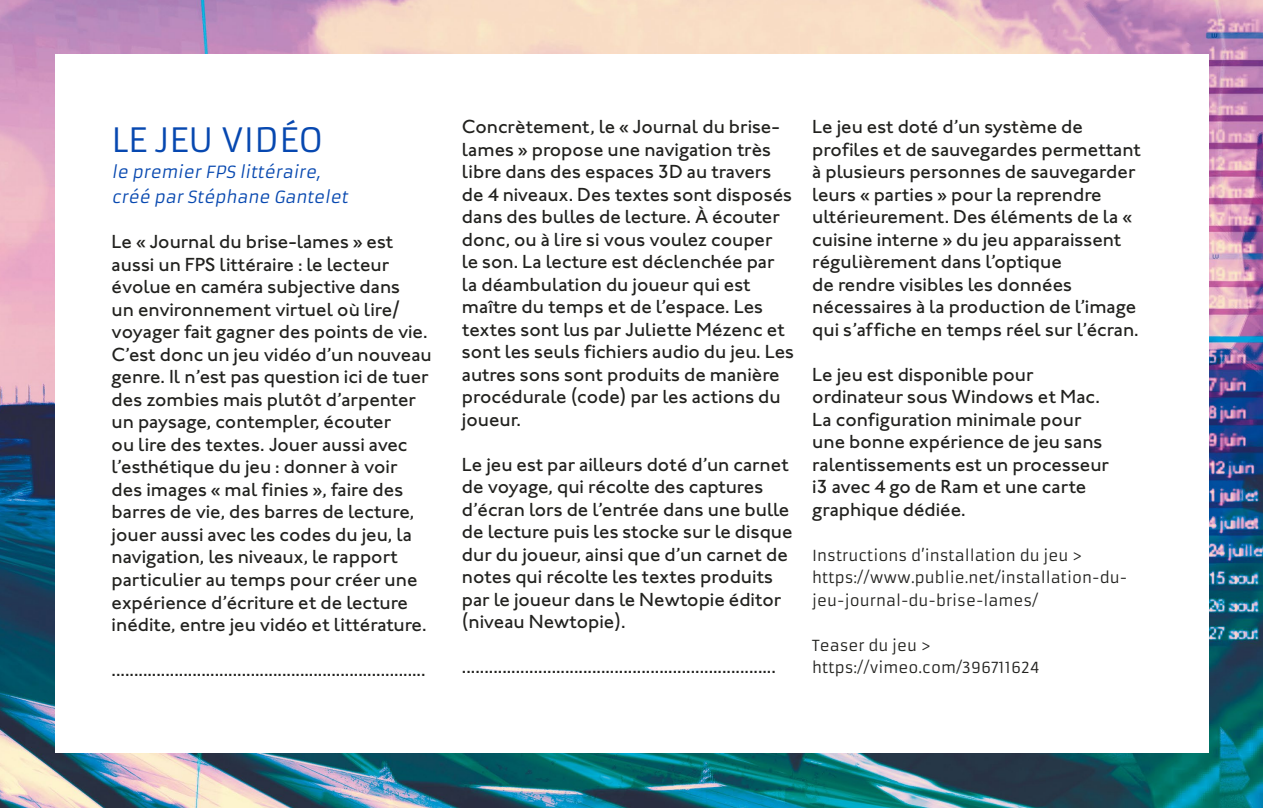
<style>
.page{position:relative;width:1263px;height:808px;background:#fff}
.page>*{position:absolute;margin:0;border:0;box-sizing:border-box;transform-origin:0 0}
.t1{font:33px "Armata";color:#0748b0}
.t2{font:500 19.5px/22.5px "Johnston ITC Std";color:#21211e}
.t3{font:italic 16.5px/25.5px "Armata";color:#0748b0}
.t4{font:15px/22.5px "Armata";color:#21211e}
</style>
<div class="page">
<img style="left:0;top:0;width:1263px;height:808px">
<div style="left:55px;top:55px;width:1153px;height:698px;background:#fff"></div>
<h1 class="t1" style="left:112px;top:120px;width:213px">LE JEU VIDÉO</h1>
<p class="t3" style="left:112px;top:159px;width:241px">le premier FPS littéraire, créé par Stéphane Gantelet</p>
<p class="t2" style="left:112px;top:231px;width:322px">Le « Journal du brise-lames » est aussi un FPS littéraire : le lecteur évolue en caméra subjective dans<br>un environnement virtuel où lire/ voyager fait gagner des points de vie.<br>C’est donc un jeu vidéo d’un nouveau genre. Il n’est pas question ici de tuer des zombies mais plutôt d’arpenter un paysage, contempler, écouter<br>ou lire des textes. Jouer aussi avec l’esthétique du jeu : donner à voir des images « mal finies », faire des barres de vie, des barres de lecture, jouer aussi avec les codes du jeu, la navigation, les niveaux, le rapport particulier au temps pour créer une expérience d’écriture et de lecture inédite, entre jeu vidéo et littérature.</p>
<p class="t2" style="left:112px;top:658px;width:315px">......................................................................</p>
<p class="t2" style="left:462px;top:115px;width:334px">Concrètement, le « Journal du brise&shy;lames » propose une navigation très libre dans des espaces 3D au travers de 4 niveaux. Des textes sont disposés dans des bulles de lecture. À écouter donc, ou à lire si vous voulez couper<br>le son. La lecture est déclenchée par la déambulation du joueur qui est maître du temps et de l’espace. Les textes sont lus par Juliette Mézenc et sont les seuls fichiers audio du jeu. Les autres sons sont produits de manière procédurale (code) par les actions du joueur.</p>
<p class="t2" style="left:462px;top:453px;width:332px">Le jeu est par ailleurs doté d’un carnet de voyage, qui récolte des captures d’écran lors de l’entrée dans une bulle de lecture puis les stocke sur le disque dur du joueur, ainsi que d’un carnet de notes qui récolte les textes produits par le joueur dans le Newtopie éditor (niveau Newtopie).</p>
<p class="t2" style="left:462px;top:656px;width:315px">......................................................................</p>
<p class="t2" style="left:812px;top:116px;width:330px">Le jeu est doté d’un système de profiles et de sauvegardes permettant à plusieurs personnes de sauvegarder leurs « parties » pour la reprendre ultérieurement. Des éléments de la « cuisine interne » du jeu apparaissent régulièrement dans l’optique<br>de rendre visibles les données nécessaires à la production de l’image qui s’affiche en temps réel sur l’écran.</p>
<p class="t2" style="left:812px;top:363px;width:298px">Le jeu est disponible pour ordinateur sous Windows et Mac.<br>La configuration minimale pour une bonne expérience de jeu sans ralentissements est un processeur i3 avec 4 go de Ram et une carte graphique dédiée.</p>
<p class="t4" style="left:812px;top:544px;width:316px">Instructions d’installation du jeu &gt; https://www.publie.net/installation-du&shy;jeu-journal-du-brise-lames/</p>
<p class="t4" style="left:812px;top:634px;width:229px">Teaser du jeu &gt; https://vimeo.com/396711624</p>
</div>
